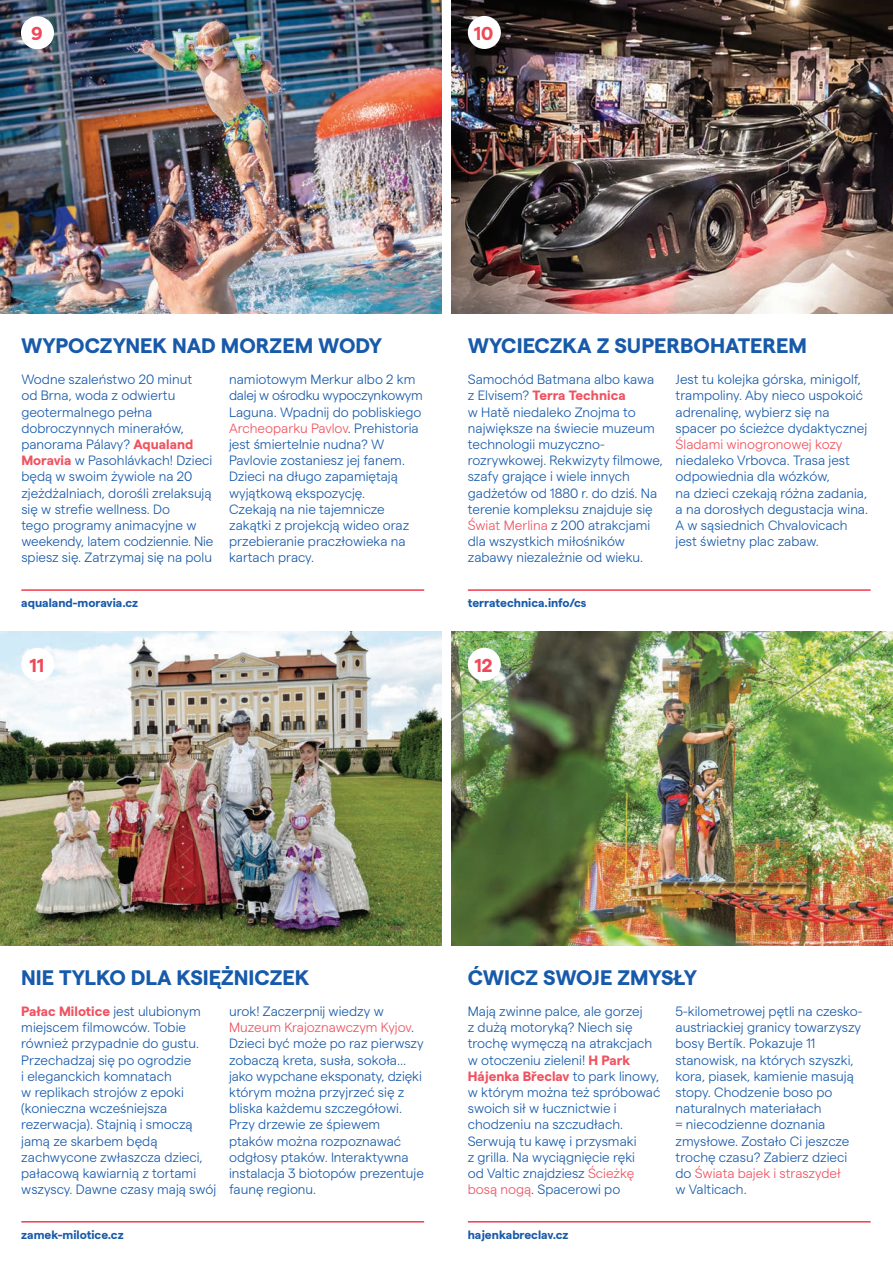
<style>
.page{position:relative;width:893px;height:1263px;background:#fff}
.page>*{position:absolute;margin:0;border:0;box-sizing:border-box;transform-origin:0 0}
.t1{font:700 21px "Matter SQ";color:#185aaa}
.t2{font:700 18.75px "Matter SQ";color:#ef4858}
.t3{font:300 13.5px/16.2px "Matter SQ";color:#185aaa}
.t4{font:700 12px "Matter";color:#185aaa}
.s1{font-weight:700;color:#ef5260}
.s2{color:#ef5260}
</style>
<div class="page">
<img style="left:0;top:632px;width:441px;height:314px">
<img style="left:452px;top:632px;width:441px;height:314px">
<hr style="left:21px;top:1221px;width:403px;height:1px;background:#ef4858">
<hr style="left:468px;top:1221px;width:403px;height:1px;background:#ef4858">
<div style="left:21px;top:648px;width:33px;height:33px;background:#fff;border-radius:50%"></div>
<div style="left:468px;top:648px;width:33px;height:33px;background:#fff;border-radius:50%"></div>
<img style="left:0;top:0;width:441px;height:314px">
<img style="left:452px;top:0;width:441px;height:314px">
<hr style="left:21px;top:589px;width:403px;height:2px;background:#ef4858">
<hr style="left:468px;top:589px;width:403px;height:2px;background:#ef4858">
<div style="left:21px;top:16px;width:33px;height:33px;background:#fff;border-radius:50%"></div>
<div style="left:468px;top:16px;width:33px;height:33px;background:#fff;border-radius:50%"></div>
<p class="t2" style="left:31px;top:20px;width:13px">9</p>
<p class="t2" style="left:474px;top:20px;width:21px">10</p>
<p class="t1" style="left:21px;top:330px;width:362px">WYPOCZYNEK NAD MORZEM WODY</p>
<p class="t1" style="left:468px;top:330px;width:341px">WYCIECZKA Z SUPERBOHATEREM</p>
<p class="t3" style="left:21px;top:370px;width:194px">Wodne szaleństwo 20 minut<br>od Brna, woda z odwiertu geotermalnego pełna dobroczynnych minerałów, panorama Pálavy? <span class="s1">Aqualand<br>Moravia</span> w Pasohlávkach! Dzieci będą w swoim żywiole na 20 zjeżdżalniach, dorośli zrelaksują się w strefie wellness. Do<br>tego programy animacyjne w weekendy, latem codziennie. Nie spiesz się. Zatrzymaj się na polu</p>
<p class="t3" style="left:229px;top:370px;width:195px">namiotowym Merkur albo 2 km dalej w ośrodku wypoczynkowym<br>Laguna. Wpadnij do pobliskiego<br><span class="s2">Archeoparku Pavlov</span>. Prehistoria jest śmiertelnie nudna? W<br>Pavlovie zostaniesz jej fanem.<br>Dzieci na długo zapamiętają wyjątkową ekspozycję.<br>Czekają na nie tajemnicze zakątki z projekcją wideo oraz przebieranie praczłowieka na kartach pracy.</p>
<p class="t3" style="left:468px;top:370px;width:197px">Samochód Batmana albo kawa z Elvisem? <span class="s1">Terra Technica<br></span>w Hatě niedaleko Znojma to największe na świecie muzeum technologii muzyczno&shy;rozrywkowej. Rekwizyty filmowe, szafy grające i wiele innych gadżetów od 1880 r. do dziś. Na terenie kompleksu znajduje się<br><span class="s2">Świat Merlina</span> z 200 atrakcjami dla wszystkich miłośników zabawy niezależnie od wieku.</p>
<p class="t3" style="left:676px;top:370px;width:194px">Jest tu kolejka górska, minigolf, trampoliny. Aby nieco uspokoić adrenalinę, wybierz się na spacer po ścieżce dydaktycznej<br><span class="s2">Śladami winogronowej kozy </span>niedaleko Vrbovca. Trasa jest odpowiednia dla wózków,<br>na dzieci czekają różna zadania, a na dorosłych degustacja wina.<br>A w sąsiednich Chvalovicach jest świetny plac zabaw.</p>
<p class="t4" style="left:21px;top:594px;width:118px">aqualand-moravia.cz</p>
<p class="t4" style="left:468px;top:594px;width:120px">terratechnica.info/cs</p>
<p class="t2" style="left:30px;top:651px;width:16px">11</p>
<p class="t2" style="left:474px;top:651px;width:20px">12</p>
<p class="t1" style="left:21px;top:962px;width:290px">NIE TYLKO DLA KSIĘŻNICZEK</p>
<p class="t1" style="left:468px;top:962px;width:231px">ĆWICZ SWOJE ZMYSŁY</p>
<p class="t3" style="left:21px;top:1002px;width:197px"><span class="s1">Pałac Milotice</span> jest ulubionym miejscem filmowców. Tobie również przypadnie do gustu.<br>Przechadzaj się po ogrodzie<br>i eleganckich komnatach<br>w replikach strojów z epoki (konieczna wcześniejsza rezerwacja). Stajnią i smoczą jamą ze skarbem będą zachwycone zwłaszcza dzieci, pałacową kawiarnią z tortami wszyscy. Dawne czasy mają swój</p>
<p class="t3" style="left:229px;top:1002px;width:196px">urok! Zaczerpnij wiedzy w<br><span class="s2">Muzeum Krajoznawczym Kyjov</span>.<br>Dzieci być może po raz pierwszy zobaczą kreta, susła, sokoła… jako wypchane eksponaty, dzięki którym można przyjrzeć się z bliska każdemu szczegółowi.<br>Przy drzewie ze śpiewem ptaków można rozpoznawać odgłosy ptaków. Interaktywna instalacja 3 biotopów prezentuje faunę regionu.</p>
<p class="t3" style="left:468px;top:1002px;width:194px">Mają zwinne palce, ale gorzej<br>z dużą motoryką? Niech się trochę wymęczą na atrakcjach w otoczeniu zieleni! <span class="s1">H Park<br>Hájenka Břeclav</span> to park linowy, w którym można też spróbować swoich sił w łucznictwie i chodzeniu na szczudłach.<br>Serwują tu kawę i przysmaki<br>z grilla. Na wyciągnięcie ręki<br>od Valtic znajdziesz <span class="s2">Ścieżkę bosą nogą</span>. Spacerowi po</p>
<p class="t3" style="left:675px;top:1002px;width:189px">5-kilometrowej pętli na czesko&shy;austriackiej granicy towarzyszy bosy Bertík. Pokazuje 11 stanowisk, na których szyszki, kora, piasek, kamienie masują stopy. Chodzenie boso po naturalnych materiałach<br>= niecodzienne doznania zmysłowe. Zostało Ci jeszcze trochę czasu? Zabierz dzieci do <span class="s2">Świata bajek i straszydeł<br></span>w Valticach.</p>
<p class="t4" style="left:21px;top:1225px;width:104px">zamek-milotice.cz</p>
<p class="t4" style="left:468px;top:1225px;width:102px">hajenkabreclav.cz</p>
</div>
